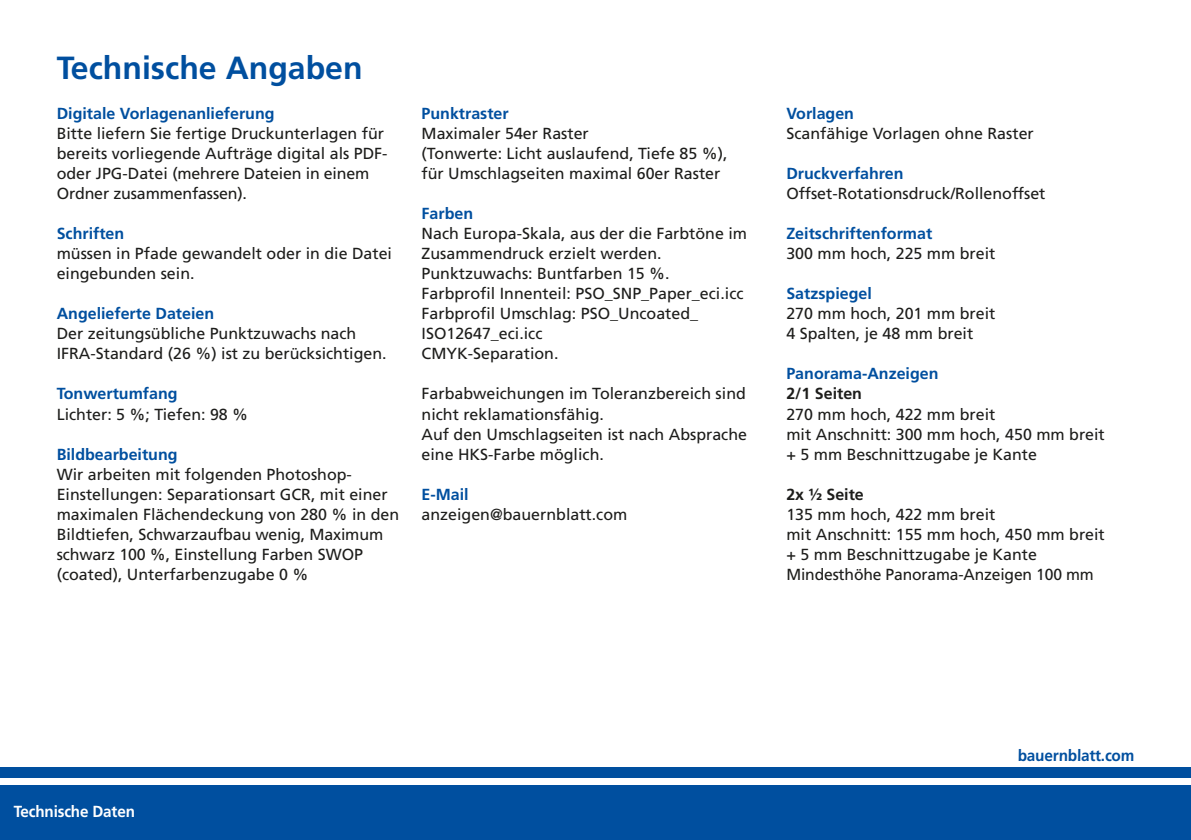
<style>
.page{position:relative;width:1191px;height:840px;background:#fff}
.page>*{position:absolute;margin:0;border:0;box-sizing:border-box;transform-origin:0 0}
.t1{font:700 32px "Frutiger LT Std";color:#004f9f}
.t2{font:16px/20px "Frutiger LT Std";color:#1d1d1b}
.t3{font:700 16px "Frutiger LT Std";color:#004f9f}
.t4{font:700 16px "Frutiger LT Std";color:#1d1d1b}
.t5{font:700 16px "Frutiger LT Std";letter-spacing:-.01em;color:#fff;scale:.95 1}
.t6{font:700 16px "Frutiger LT Std";color:#004f9f;scale:.95 1}
</style>
<div class="page">
<svg style="left:0;top:777px;width:1191px;height:1px"></svg>
<div style="left:0;top:785px;width:1191px;height:54px;background:#004f9f"></div>
<div style="left:0;top:767px;width:1191px;height:10px;background:#004f9f"></div>
<h1 class="t1" style="left:57px;top:49px;width:307px">Technische Angaben</h1>
<p class="t3" style="left:57px;top:104px;width:219px">Digitale Vorlagenanlieferung</p>
<p class="t2" style="left:57px;top:124px;width:332px">Bitte liefern Sie fertige Druckunterlagen für bereits vorliegende Aufträge digital als PDF&shy;oder JPG-Datei (mehrere Dateien in einem Ordner zusammenfassen).</p>
<p class="t3" style="left:57px;top:224px;width:69px">Schriften</p>
<p class="t2" style="left:57px;top:244px;width:337px">müssen in Pfade gewandelt oder in die Datei eingebunden sein.</p>
<p class="t3" style="left:57px;top:304px;width:159px">Angelieferte Dateien</p>
<p class="t2" style="left:57px;top:324px;width:331px">Der zeitungsübliche Punktzuwachs nach<br>IFRA-Standard (26 %) ist zu berücksichtigen.</p>
<p class="t3" style="left:57px;top:384px;width:122px">Tonwertumfang</p>
<p class="t2" style="left:57px;top:404px;width:193px">Lichter: 5 %; Tiefen: 98 %</p>
<p class="t3" style="left:57px;top:444px;width:122px">Bildbearbeitung</p>
<p class="t2" style="left:57px;top:464px;width:344px">Wir arbeiten mit folgenden Photoshop-Einstellungen: Separationsart GCR, mit einer maximalen Flächendeckung von 280 % in den Bildtiefen, Schwarzaufbau wenig, Maximum schwarz 100 %, Einstellung Farben SWOP (coated), Unterfarbenzugabe 0 %</p>
<p class="t3" style="left:421px;top:104px;width:89px">Punktraster</p>
<p class="t2" style="left:421px;top:124px;width:307px">Maximaler 54er Raster<br>(Tonwerte: Licht auslaufend, Tiefe 85 %), für Umschlagseiten maximal 60er Raster</p>
<p class="t3" style="left:421px;top:204px;width:53px">Farben</p>
<p class="t2" style="left:421px;top:224px;width:327px">Nach Europa-Skala, aus der die Farbtöne im<br>Zusammendruck erzielt werden.<br>Punktzuwachs: Buntfarben 15 %.<br>Farbprofil Innenteil: PSO_SNP_Paper_eci.icc<br>Farbprofil Umschlag: PSO_Uncoated_<br>ISO12647_eci.icc<br>CMYK-Separation.</p>
<p class="t2" style="left:421px;top:384px;width:327px">Farbabweichungen im Toleranzbereich sind nicht reklamationsfähig.<br>Auf den Umschlagseiten ist nach Absprache eine HKS-Farbe möglich.</p>
<p class="t3" style="left:421px;top:484px;width:49px">E-Mail</p>
<p class="t2" style="left:421px;top:504px;width:207px">anzeigen@bauernblatt.com</p>
<p class="t3" style="left:786px;top:104px;width:69px">Vorlagen</p>
<p class="t2" style="left:786px;top:124px;width:249px">Scanfähige Vorlagen ohne Raster</p>
<p class="t3" style="left:786px;top:164px;width:119px">Druckverfahren</p>
<p class="t2" style="left:786px;top:184px;width:261px">Offset-Rotationsdruck/Rollenoffset</p>
<p class="t3" style="left:786px;top:224px;width:147px">Zeitschriftenformat</p>
<p class="t2" style="left:786px;top:244px;width:210px">300 mm hoch, 225 mm breit</p>
<p class="t3" style="left:786px;top:284px;width:87px">Satzspiegel</p>
<p class="t2" style="left:786px;top:304px;width:210px">270 mm hoch, 201 mm breit<br>4 Spalten, je 48 mm breit</p>
<p class="t3" style="left:786px;top:364px;width:154px">Panorama-Anzeigen</p>
<p class="t4" style="left:786px;top:384px;width:77px">2/1 Seiten</p>
<p class="t2" style="left:786px;top:404px;width:320px">270 mm hoch, 422 mm breit<br>mit Anschnitt: 300 mm hoch, 450 mm breit + 5 mm Beschnittzugabe je Kante</p>
<p class="t4" style="left:786px;top:484px;width:79px">2x ½ Seite</p>
<p class="t2" style="left:786px;top:504px;width:320px">135 mm hoch, 422 mm breit<br>mit Anschnitt: 155 mm hoch, 450 mm breit + 5 mm Beschnittzugabe je Kante Mindesthöhe Panorama-Anzeigen 100 mm</p>
<p class="t5" style="left:14px;top:801px;width:129px">Technische Daten</p>
<p class="t6" style="left:1017px;top:745px;width:124px">bauernblatt.com</p>
</div>
